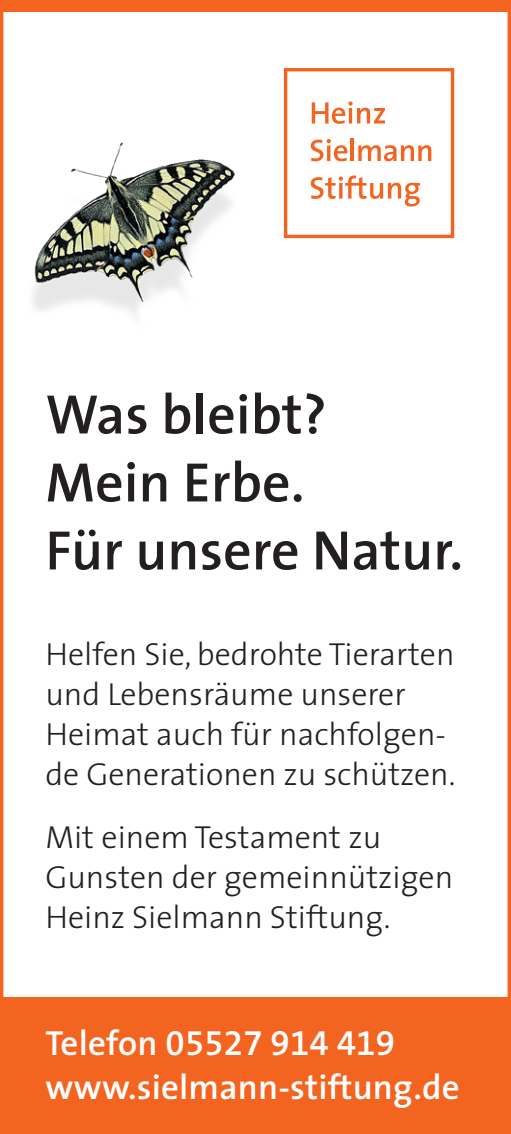
<style>
.page{position:relative;width:511px;height:1134px;background:#fff}
.page>*{position:absolute;margin:0;border:0;box-sizing:border-box;transform-origin:0 0}
.t1{font:600 56px/68px "The Sans";color:#231f20}
.t2{font:600 35.2px "The Sans";letter-spacing:.005em;color:#fff}
.t3{font:35.2px "The Sans Semi Bold Expert";letter-spacing:.005em;color:#fff}
.t4{font:300 32px/40px "The Sans";color:#231f20}
.s1{font-family:"The Sans";font-weight:600}
</style>
<div class="page">
<svg style="left:283px;top:68px;width:171px;height:170px"></svg>
<div style="left:0;top:0;width:510px;height:11px;background:#f36421"></div>
<div style="left:0;top:998px;width:510px;height:136px;background:#f36421"></div>
<div style="left:0;top:0;width:510px;height:1134px;border:3px solid #f36421"></div>
<img style="left:0;top:136px;width:235px;height:204px">
<h1 class="t1" style="left:45px;top:381px;width:418px">Was bleibt?<br>Mein Erbe.<br>Für unsere Natur.</h1>
<p class="t4" style="left:45px;top:634px;width:411px">Helfen Sie, bedrohte Tierarten und Lebensräume unserer<br>Heimat auch für nachfolgen&shy;de Generationen zu schützen.</p>
<p class="t4" style="left:45px;top:817px;width:409px">Mit einem Testament zu<br>Gunsten der gemeinnützigen<br>Heinz Sielmann Stiftung.</p>
<p class="t3" style="left:45px;top:1021px;width:351px"><span class="s1">Telefon</span> 05527 914 419</p>
<p class="t2" style="left:45px;top:1065px;width:415px">www.sielmann-stiftung.de</p>
</div>
